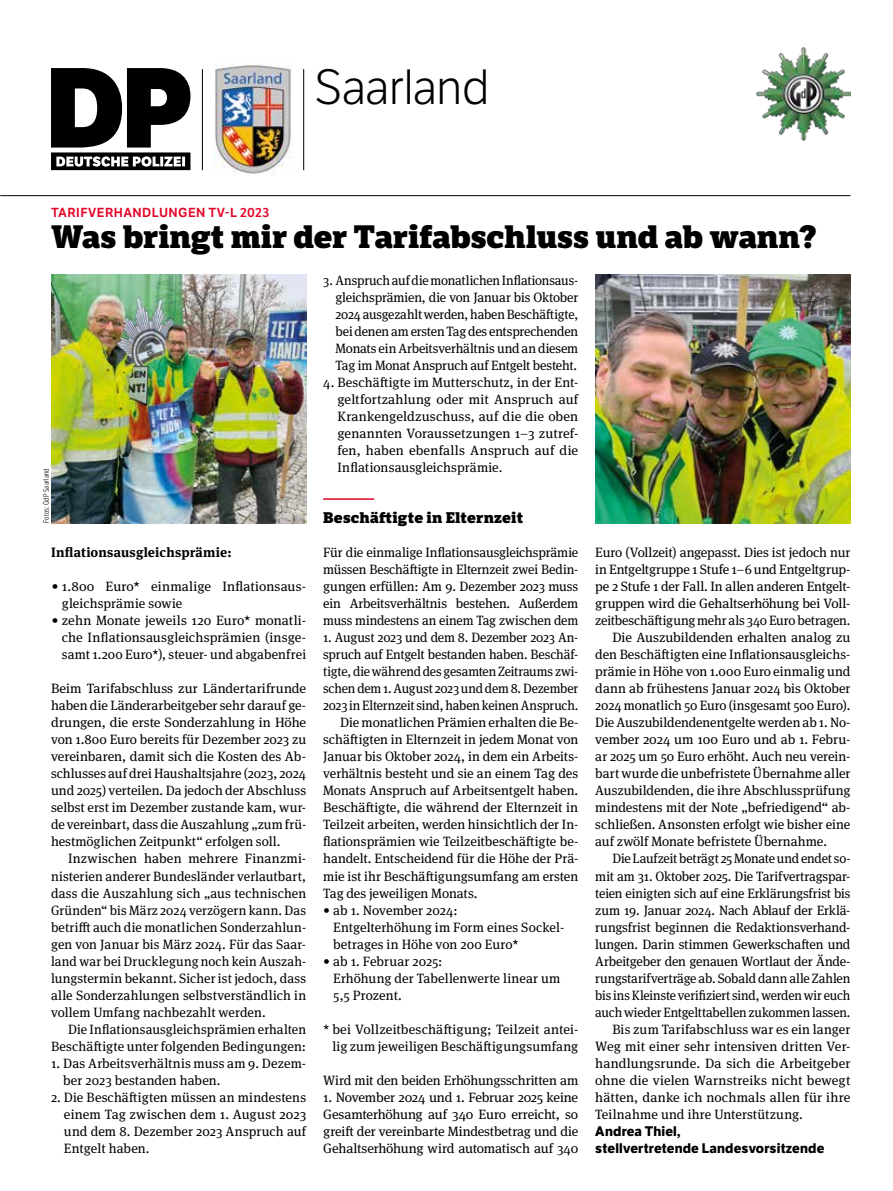
<style>
.page{position:relative;width:893px;height:1191px;background:#fff}
.page>*{position:absolute;margin:0;border:0;box-sizing:border-box;transform-origin:0 0}
.t1{font:48px "LFT Etica Lt";letter-spacing:-.005em;color:#000}
.t2{font:800 31.5px "LFT Etica Sheriff";letter-spacing:-.005em;color:#000}
.t3{font:800 15px "LFT Etica Sheriff";letter-spacing:.015em;color:#000}
.t4{font:13.5px/17px "Meta Serif Pro";color:#000;text-align:justify}
.t5{font:13.5px "Meta Serif Pro";color:#000;scale:.96 1}
.t6{font:13.5px "Meta Serif Pro";letter-spacing:-.02em;color:#000}
.t7{font:700 13.5px/17px "LFT Etica";letter-spacing:.015em;color:#000}
.t8{font:700 13.5px "Meta Serif Pro";letter-spacing:.015em;color:#000}
.t9{font:12.75px "LFT Etica SB";letter-spacing:.03em;color:#e40428}
.t10{font:300 7.5px "LFT Etica Condensed";letter-spacing:.025em;color:#000}
</style>
<div class="page">
<svg style="left:51px;top:68px;width:139px;height:102px"></svg>
<img style="left:757px;top:47px;width:93px;height:93px">
<hr style="left:0;top:195px;width:850px;height:1px;background:#000">
<hr style="left:202px;top:69px;width:1px;height:101px;background:#000">
<hr style="left:303px;top:69px;width:1px;height:101px;background:#000">
<img style="left:215px;top:63px;width:78px;height:112px">
<hr style="left:323px;top:498px;width:51px;height:2px;background:#e40428">
<img style="left:51px;top:275px;width:255px;height:248px">
<img style="left:595px;top:275px;width:255px;height:248px">
<h1 class="t1" style="left:315px;top:60px;width:176px">Saarland</h1>
<p class="t9" style="left:51px;top:205px;width:220px">TARIFVERHANDLUNGEN TV-L 2023</p>
<h2 class="t2" style="left:51px;top:217px;width:767px">Was bringt mir der Tarifabschluss und ab wann?</h2>
<p class="t10" style="left:42px;top:523px;width:56px;rotate:-90deg">Fotos: GdP Saarland</p>
<p class="t8" style="left:51px;top:541px;width:182px">Inflationsausgleichsprämie:</p>
<p class="t4" style="left:51px;top:577px;width:257px">∙ 1.800 Euro* einmalige Inflationsaus-</p>
<p class="t4" style="left:62px;top:594px;width:122px">gleichsprämie sowie</p>
<p class="t4" style="left:51px;top:611px;width:257px">∙ zehn Monate jeweils 120 Euro* monatli-</p>
<p class="t4" style="left:62px;top:628px;width:246px">che Inflationsausgleichsprämien (insge-</p>
<p class="t4" style="left:62px;top:645px;width:246px">samt 1.200 Euro*), steuer- und abgabenfrei</p>
<p class="t4" style="left:51px;top:679px;width:257px">Beim Tarifabschluss zur Ländertarifrunde haben die Länderarbeitgeber sehr darauf ge&shy;drungen, die erste Sonderzahlung in Höhe von 1.800 Euro bereits für Dezember 2023 zu vereinbaren, damit sich die Kosten des Ab&shy;schlusses auf drei Haushaltsjahre (2023, 2024 und 2025) verteilen. Da jedoch der Abschluss selbst erst im Dezember zustande kam, wur&shy;de vereinbart, dass die Auszahlung „zum frü&shy;hestmöglichen Zeitpunkt“ erfolgen soll.</p>
<p class="t4" style="left:51px;top:849px;width:257px;text-indent:17px">Inzwischen haben mehrere Finanzmi&shy;nisterien anderer Bundesländer verlautbart, dass die Auszahlung sich „aus technischen Gründen“ bis März 2024 verzögern kann. Das betrifft auch die monatlichen Sonderzahlun&shy;gen von Januar bis März 2024. Für das Saar&shy;land war bei Drucklegung noch kein Auszah&shy;lungstermin bekannt. Sicher ist jedoch, dass alle Sonderzahlungen selbstverständlich in vollem Umfang nachbezahlt werden.</p>
<p class="t4" style="left:51px;top:1019px;width:257px;text-align:right">Die Inflationsausgleichsprämien erhalten<br>Beschäftigte unter folgenden Bedingungen:</p>
<p class="t4" style="left:63px;top:1053px;width:244px;text-indent:-12px">1. Das Arbeitsverhältnis muss am 9. Dezem&shy;ber 2023 bestanden haben.</p>
<p class="t4" style="left:64px;top:1087px;width:244px;text-indent:-13px">2. Die Beschäftigten müssen an mindestens einem Tag zwischen dem 1. August 2023 und dem 8. Dezember 2023 Anspruch auf Entgelt haben.</p>
<p class="t4" style="left:336px;top:271px;width:244px;text-indent:-12px">3. Anspruch auf die monatlichen Inflationsaus&shy;gleichsprämien, die von Januar bis Oktober 2024 ausgezahlt werden, haben Beschäftigte, bei denen am ersten Tag des entsprechenden Monats ein Arbeitsverhältnis und an diesem Tag im Monat Anspruch auf Entgelt besteht.</p>
<p class="t4" style="left:337px;top:373px;width:242px;text-indent:-14px">4. Beschäftigte im Mutterschutz, in der Ent&shy;geltfortzahlung oder mit Anspruch auf Krankengeldzuschuss, auf die die oben genannten Voraussetzungen 1–3 zutref&shy;fen, haben ebenfalls Anspruch auf die Inflationsausgleichsprämie.</p>
<p class="t3" style="left:323px;top:508px;width:201px">Beschäftigte in Elternzeit</p>
<p class="t4" style="left:323px;top:543px;width:257px">Für die einmalige Inflationsausgleichsprämie müssen Beschäftigte in Elternzeit zwei Bedin&shy;gungen erfüllen: Am 9. Dezember 2023 muss ein Arbeitsverhältnis bestehen. Außerdem muss mindestens an einem Tag zwischen dem</p>
<p class="t4" style="left:323px;top:628px;width:257px">1. August 2023 und dem 8. Dezember 2023 An-</p>
<p class="t4" style="left:323px;top:645px;width:257px">spruch auf Entgelt bestanden haben. Beschäf-</p>
<p class="t5" style="left:323px;top:662px;width:267px">tigte, die während des gesamten Zeitraums zwi-</p>
<p class="t5" style="left:323px;top:679px;width:267px">schen dem 1. August 2023 und dem 8. Dezember</p>
<p class="t5" style="left:323px;top:696px;width:267px">2023 in Elternzeit sind, haben keinen Anspruch.</p>
<p class="t4" style="left:340px;top:713px;width:240px">Die monatlichen Prämien erhalten die Be-</p>
<p class="t4" style="left:323px;top:730px;width:257px">schäftigten in Elternzeit in jedem Monat von</p>
<p class="t4" style="left:323px;top:747px;width:257px">Januar bis Oktober 2024, in dem ein Arbeits-</p>
<p class="t4" style="left:323px;top:764px;width:257px">verhältnis besteht und sie an einem Tag des</p>
<p class="t4" style="left:323px;top:781px;width:257px">Monats Anspruch auf Arbeitsentgelt haben.</p>
<p class="t4" style="left:323px;top:798px;width:257px">Beschäftigte, die während der Elternzeit in</p>
<p class="t4" style="left:323px;top:815px;width:257px">Teilzeit arbeiten, werden hinsichtlich der In-</p>
<p class="t4" style="left:323px;top:832px;width:257px">flationsprämien wie Teilzeitbeschäftigte be-</p>
<p class="t4" style="left:323px;top:849px;width:257px">handelt. Entscheidend für die Höhe der Prä-</p>
<p class="t4" style="left:323px;top:866px;width:257px">mie ist ihr Beschäftigungsumfang am ersten</p>
<p class="t4" style="left:323px;top:883px;width:156px">Tag des jeweiligen Monats.</p>
<p class="t4" style="left:333px;top:900px;width:233px;text-align:left;text-indent:-10px">• ab 1. November 2024:<br>Entgelterhöhung im Form eines Sockel&shy;betrages in Höhe von 200 Euro*</p>
<p class="t4" style="left:333px;top:951px;width:229px;text-align:left;text-indent:-10px">• ab 1. Februar 2025:<br>Erhöhung der Tabellenwerte linear um<br>5,5 Prozent.</p>
<p class="t4" style="left:323px;top:1019px;width:257px;text-align:right">* bei Vollzeitbeschäftigung; Teilzeit antei&shy;lig zum jeweiligen Beschäftigungsumfang</p>
<p class="t4" style="left:323px;top:1070px;width:257px">Wird mit den beiden Erhöhungsschritten am</p>
<p class="t4" style="left:323px;top:1087px;width:257px">1. November 2024 und 1. Februar 2025 keine Gesamterhöhung auf 340 Euro erreicht, so greift der vereinbarte Mindestbetrag und die Gehaltserhöhung wird automatisch auf 340</p>
<p class="t4" style="left:595px;top:543px;width:257px">Euro (Vollzeit) angepasst. Dies ist jedoch nur</p>
<p class="t6" style="left:595px;top:560px;width:257px">in Entgeltgruppe 1 Stufe 1–6 und Entgeltgrup-</p>
<p class="t4" style="left:595px;top:577px;width:257px">pe 2 Stufe 1 der Fall. In allen anderen Entgelt-</p>
<p class="t4" style="left:595px;top:594px;width:257px">gruppen wird die Gehaltserhöhung bei Voll-</p>
<p class="t4" style="left:595px;top:611px;width:257px">zeitbeschäftigung mehr als 340 Euro betragen.</p>
<p class="t4" style="left:612px;top:628px;width:240px">Die Auszubildenden erhalten analog zu</p>
<p class="t4" style="left:595px;top:645px;width:257px">den Beschäftigten eine Inflationsausgleichs-</p>
<p class="t4" style="left:595px;top:662px;width:257px">prämie in Höhe von 1.000 Euro einmalig und</p>
<p class="t4" style="left:595px;top:679px;width:257px">dann ab frühestens Januar 2024 bis Oktober</p>
<p class="t4" style="left:595px;top:696px;width:257px">2024 monatlich 50 Euro (insgesamt 500 Euro).</p>
<p class="t4" style="left:595px;top:713px;width:257px">Die Auszubildendenentgelte werden ab 1. No-</p>
<p class="t4" style="left:595px;top:730px;width:257px">vember 2024 um 100 Euro und ab 1. Febru-</p>
<p class="t4" style="left:595px;top:747px;width:257px">ar 2025 um 50 Euro erhöht. Auch neu verein-</p>
<p class="t4" style="left:595px;top:764px;width:257px">bart wurde die unbefristete Übernahme aller</p>
<p class="t4" style="left:595px;top:781px;width:257px">Auszubildenden, die ihre Abschlussprüfung</p>
<p class="t4" style="left:595px;top:798px;width:257px">mindestens mit der Note „befriedigend“ ab-</p>
<p class="t4" style="left:595px;top:815px;width:257px">schließen. Ansonsten erfolgt wie bisher eine</p>
<p class="t4" style="left:595px;top:832px;width:233px">auf zwölf Monate befristete Übernahme.</p>
<p class="t4" style="left:612px;top:849px;width:240px">Die Laufzeit beträgt 25 Monate und endet so-</p>
<p class="t4" style="left:595px;top:866px;width:257px">mit am 31. Oktober 2025. Die Tarifvertragspar-</p>
<p class="t4" style="left:595px;top:883px;width:257px">teien einigten sich auf eine Erklärungsfrist bis</p>
<p class="t4" style="left:595px;top:900px;width:257px">zum 19. Januar 2024. Nach Ablauf der Erklä-</p>
<p class="t4" style="left:595px;top:917px;width:257px">rungsfrist beginnen die Redaktionsverhand-</p>
<p class="t4" style="left:595px;top:934px;width:257px">lungen. Darin stimmen Gewerkschaften und</p>
<p class="t6" style="left:595px;top:951px;width:257px">Arbeitgeber den genauen Wortlaut der Ände-</p>
<p class="t4" style="left:595px;top:968px;width:257px">rungstarifverträge ab. Sobald dann alle Zahlen</p>
<p class="t5" style="left:595px;top:985px;width:267px">bis ins Kleinste verifiziert sind, werden wir euch</p>
<p class="t5" style="left:595px;top:1002px;width:267px">auch wieder Entgelttabellen zukommen lassen.</p>
<p class="t4" style="left:612px;top:1019px;width:240px">Bis zum Tarifabschluss war es ein langer</p>
<p class="t4" style="left:595px;top:1036px;width:257px">Weg mit einer sehr intensiven dritten Ver-</p>
<p class="t4" style="left:595px;top:1053px;width:257px">handlungsrunde. Da sich die Arbeitgeber</p>
<p class="t4" style="left:595px;top:1070px;width:257px">ohne die vielen Warnstreiks nicht bewegt</p>
<p class="t4" style="left:595px;top:1087px;width:257px">hätten, danke ich nochmals allen für ihre</p>
<p class="t4" style="left:595px;top:1104px;width:209px">Teilnahme und ihre Unterstützung.</p>
<p class="t7" style="left:595px;top:1122px;width:230px">Andrea Thiel,<br>stellvertretende Landesvorsitzende</p>
</div>
